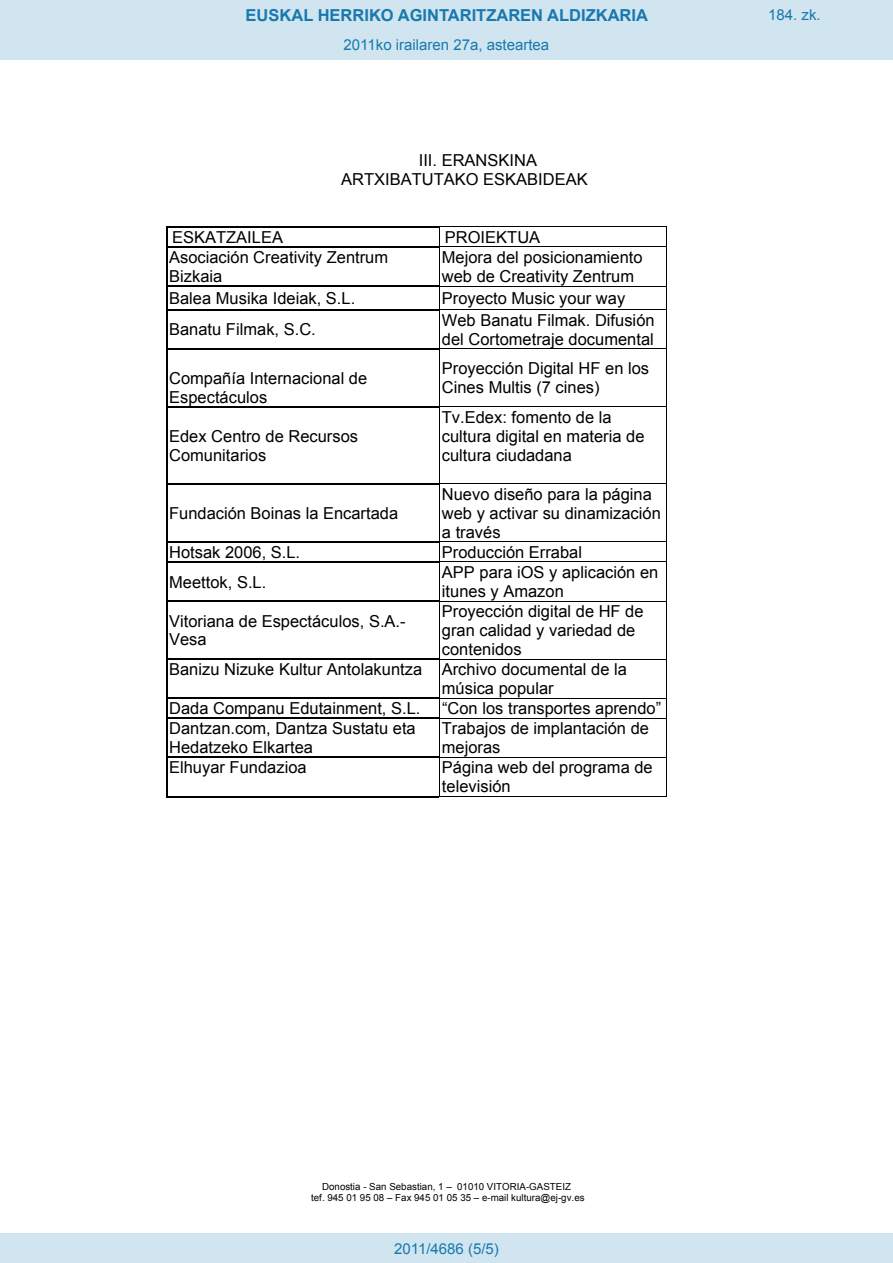
<style>
.page{position:relative;width:893px;height:1263px;background:#fff}
.page>*{position:absolute;margin:0;border:0;box-sizing:border-box;transform-origin:0 0}
.t1{font:16.5px/19px "Arial";color:#000}
.t2{font:700 16.5px "Arial";color:#1879ad}
.Paginacion_Centro{font:15px "Arial";color:#1879ad}
.t3{font:9.75px/11.2px "Arial";color:#000;text-align:center}
</style>
<div class="page">
<hr style="left:166px;top:227px;width:273px;height:1px;background:#000">
<hr style="left:439px;top:227px;width:227px;height:1px;background:#000">
<svg style="left:166px;top:228px;width:1px;height:20px"></svg>
<hr style="left:167px;top:247px;width:272px;height:1px;background:#000">
<svg style="left:439px;top:228px;width:1px;height:20px"></svg>
<hr style="left:440px;top:247px;width:226px;height:1px;background:#000">
<svg style="left:666px;top:227px;width:1px;height:21px"></svg>
<hr style="left:166px;top:248px;width:1px;height:38px;background:#000">
<hr style="left:439px;top:248px;width:1px;height:38px;background:#000">
<hr style="left:666px;top:248px;width:1px;height:38px;background:#000">
<hr style="left:167px;top:286px;width:272px;height:1px;background:#000">
<hr style="left:440px;top:286px;width:226px;height:1px;background:#000">
<svg style="left:166px;top:286px;width:1px;height:24px"></svg>
<hr style="left:167px;top:309px;width:272px;height:1px;background:#000">
<svg style="left:439px;top:286px;width:1px;height:24px"></svg>
<hr style="left:440px;top:309px;width:226px;height:1px;background:#000">
<svg style="left:666px;top:286px;width:1px;height:24px"></svg>
<hr style="left:166px;top:310px;width:1px;height:38px;background:#000">
<hr style="left:439px;top:310px;width:1px;height:38px;background:#000">
<hr style="left:666px;top:310px;width:1px;height:38px;background:#000">
<hr style="left:167px;top:348px;width:272px;height:1px;background:#000">
<hr style="left:440px;top:348px;width:226px;height:1px;background:#000">
<hr style="left:166px;top:350px;width:1px;height:56px;background:#000">
<hr style="left:439px;top:350px;width:1px;height:56px;background:#000">
<hr style="left:666px;top:350px;width:1px;height:56px;background:#000">
<hr style="left:167px;top:406px;width:272px;height:1px;background:#000">
<hr style="left:440px;top:406px;width:226px;height:1px;background:#000">
<hr style="left:166px;top:408px;width:1px;height:75px;background:#000">
<hr style="left:439px;top:408px;width:1px;height:75px;background:#000">
<hr style="left:666px;top:408px;width:1px;height:75px;background:#000">
<hr style="left:167px;top:483px;width:272px;height:1px;background:#000">
<hr style="left:440px;top:483px;width:226px;height:1px;background:#000">
<hr style="left:166px;top:484px;width:1px;height:57px;background:#000">
<hr style="left:439px;top:484px;width:1px;height:57px;background:#000">
<hr style="left:666px;top:484px;width:1px;height:57px;background:#000">
<hr style="left:167px;top:541px;width:272px;height:1px;background:#000">
<hr style="left:440px;top:541px;width:226px;height:1px;background:#000">
<svg style="left:166px;top:541px;width:1px;height:22px"></svg>
<hr style="left:167px;top:562px;width:272px;height:1px;background:#000">
<svg style="left:439px;top:541px;width:1px;height:22px"></svg>
<hr style="left:440px;top:562px;width:226px;height:1px;background:#000">
<svg style="left:666px;top:541px;width:1px;height:22px"></svg>
<hr style="left:166px;top:563px;width:1px;height:38px;background:#000">
<hr style="left:439px;top:563px;width:1px;height:38px;background:#000">
<hr style="left:666px;top:563px;width:1px;height:38px;background:#000">
<hr style="left:167px;top:601px;width:272px;height:1px;background:#000">
<hr style="left:440px;top:601px;width:226px;height:1px;background:#000">
<hr style="left:166px;top:602px;width:1px;height:57px;background:#000">
<hr style="left:439px;top:602px;width:1px;height:57px;background:#000">
<hr style="left:666px;top:602px;width:1px;height:57px;background:#000">
<hr style="left:167px;top:659px;width:272px;height:1px;background:#000">
<hr style="left:440px;top:659px;width:226px;height:1px;background:#000">
<hr style="left:166px;top:660px;width:1px;height:38px;background:#000">
<hr style="left:439px;top:660px;width:1px;height:38px;background:#000">
<hr style="left:666px;top:660px;width:1px;height:38px;background:#000">
<hr style="left:167px;top:698px;width:272px;height:1px;background:#000">
<hr style="left:440px;top:698px;width:226px;height:1px;background:#000">
<svg style="left:166px;top:698px;width:1px;height:21px"></svg>
<hr style="left:167px;top:718px;width:272px;height:1px;background:#000">
<svg style="left:439px;top:698px;width:1px;height:21px"></svg>
<hr style="left:440px;top:718px;width:226px;height:1px;background:#000">
<svg style="left:666px;top:698px;width:1px;height:21px"></svg>
<hr style="left:166px;top:719px;width:1px;height:38px;background:#000">
<hr style="left:439px;top:719px;width:1px;height:38px;background:#000">
<hr style="left:666px;top:719px;width:1px;height:38px;background:#000">
<hr style="left:167px;top:757px;width:272px;height:1px;background:#000">
<hr style="left:440px;top:757px;width:226px;height:1px;background:#000">
<hr style="left:166px;top:758px;width:1px;height:39px;background:#000">
<hr style="left:166px;top:796px;width:273px;height:1px;background:#000">
<hr style="left:439px;top:758px;width:1px;height:39px;background:#000">
<hr style="left:439px;top:796px;width:227px;height:1px;background:#000">
<hr style="left:666px;top:758px;width:1px;height:39px;background:#000">
<div style="left:0;top:0;width:893px;height:60px;background:#d0e5f0"></div>
<div style="left:0;top:1233px;width:893px;height:30px;background:#d0e5f0"></div>
<p class="t2" style="left:246px;top:4px;width:404px">EUSKAL HERRIKO AGINTARITZAREN ALDIZKARIA</p>
<p class="Paginacion_Centro" style="left:768px;top:5px;width:54px">184. zk.</p>
<p class="Paginacion_Centro" style="left:344px;top:35px;width:207px">2011ko irailaren 27a, asteartea</p>
<p class="t1" style="left:341px;top:151px;width:248px;text-indent:78px">III. ERANSKINA<br>ARTXIBATUTAKO ESKABIDEAK</p>
<p class="t1" style="left:172px;top:228px;width:112px">ESKATZAILEA</p>
<p class="t1" style="left:445px;top:228px;width:97px">PROIEKTUA</p>
<p class="t1" style="left:169px;top:248px;width:221px">Asociación Creativity Zentrum<br>Bizkaia</p>
<p class="t1" style="left:442px;top:248px;width:202px">Mejora del posicionamiento web de Creativity Zentrum</p>
<p class="t1" style="left:169px;top:289px;width:188px">Balea Musika Ideiak, S.L.</p>
<p class="t1" style="left:442px;top:289px;width:185px">Proyecto Music your way</p>
<p class="t1" style="left:169px;top:320px;width:148px">Banatu Filmak, S.C.</p>
<p class="t1" style="left:442px;top:311px;width:214px">Web Banatu Filmak. Difusión del Cortometraje documental</p>
<p class="t1" style="left:169px;top:369px;width:200px">Compañía Internacional de<br>Espectáculos</p>
<p class="t1" style="left:442px;top:359px;width:209px">Proyección Digital HF en los<br>Cines Multis (7 cines)</p>
<p class="t1" style="left:169px;top:427px;width:190px">Edex Centro de Recursos<br>Comunitarios</p>
<p class="t1" style="left:442px;top:408px;width:204px">Tv.Edex: fomento de la cultura digital en materia de cultura ciudadana</p>
<p class="t1" style="left:169px;top:504px;width:231px">Fundación Boinas la Encartada</p>
<p class="t1" style="left:442px;top:485px;width:220px">Nuevo diseño para la página web y activar su dinamización a través</p>
<p class="t1" style="left:169px;top:543px;width:133px">Hotsak 2006, S.L.</p>
<p class="t1" style="left:442px;top:543px;width:142px">Producción Errabal</p>
<p class="t1" style="left:169px;top:572px;width:99px">Meettok, S.L.</p>
<p class="t1" style="left:442px;top:563px;width:218px">APP para iOS y aplicación en itunes y Amazon</p>
<p class="t1" style="left:169px;top:611px;width:238px">Vitoriana de Espectáculos, S.A.-<br>Vesa</p>
<p class="t1" style="left:442px;top:602px;width:203px">Proyección digital de HF de</p>
<p class="t1" style="left:442px;top:621px;width:195px">gran calidad y variedad de</p>
<p class="t1" style="left:442px;top:640px;width:81px">contenidos</p>
<p class="t1" style="left:169px;top:660px;width:459px">Banizu Nizuke Kultur Antolakuntza Archivo documental de la</p>
<p class="t1" style="left:442px;top:679px;width:113px">música popular</p>
<p class="t1" style="left:169px;top:699px;width:253px">Dada Companu Edutainment, S.L.</p>
<p class="t1" style="left:442px;top:699px;width:221px">“Con los transportes aprendo”</p>
<p class="t1" style="left:169px;top:719px;width:248px">Dantzan.com, Dantza Sustatu eta<br>Hedatzeko Elkartea</p>
<p class="t1" style="left:442px;top:719px;width:209px">Trabajos de implantación de mejoras</p>
<p class="t1" style="left:169px;top:758px;width:139px">Elhuyar Fundazioa</p>
<p class="t1" style="left:442px;top:758px;width:212px">Página web del programa de televisión</p>
<p class="t3" style="left:311px;top:1181px;width:275px">Donostia - San Sebastian, 1 – 01010 VITORIA-GASTEIZ<br>tef. 945 01 95 08 – Fax 945 01 05 35 – e-mail kultura@ej-gv.es</p>
<p class="Paginacion_Centro" style="left:394px;top:1238px;width:106px">2011/4686 (5/5)</p>
</div>
